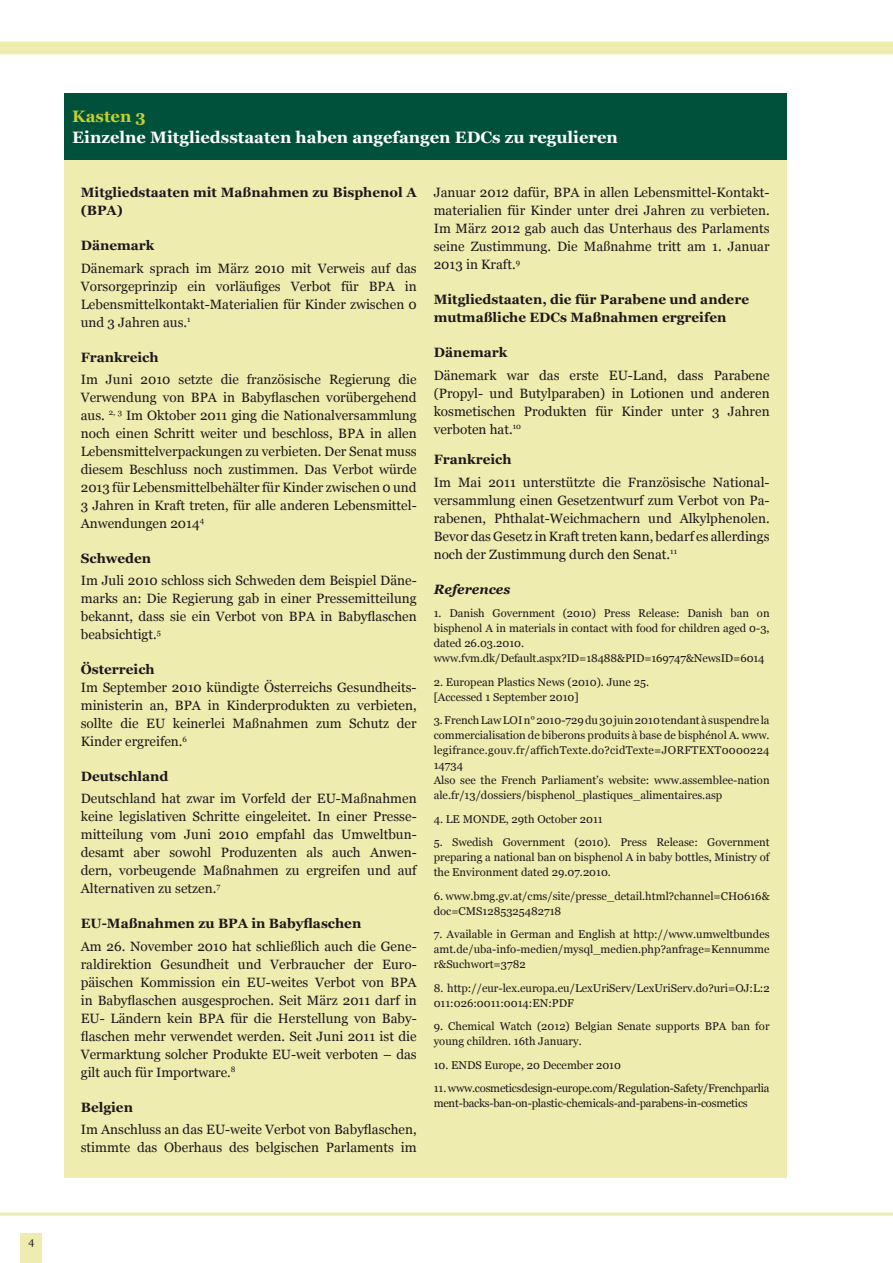
<style>
.page{position:relative;width:893px;height:1263px;background:#fff}
.page>*{position:absolute;margin:0;border:0;box-sizing:border-box;transform-origin:0 0}
.t1{font:700 16.5px "Georgia";color:#fff}
.t2{font:700 16.5px "Georgia";color:#c7cf2d}
.t3{font:13.5px/18px "Georgia";color:#1a181b;text-align:justify}
.t4{font:700 13.5px/18px "Georgia";color:#1a181b}
.t5{font:italic 700 13.5px "Georgia";color:#1a181b}
.t6{font:11.25px/15px "Georgia";color:#1a181b}
.t7{font:11.25px/15px "Georgia";letter-spacing:-.02em;color:#1a181b}
.t8{font:10.5px "Georgia";color:#1a181b}
</style>
<div class="page">
<div style="left:0;top:42px;width:893px;height:12px;background:#efecb0"></div>
<hr style="left:0;top:1212px;width:893px;height:3px;background:#efecb0">
<div style="left:21px;top:1233px;width:21px;height:30px;background:#efecb0"></div>
<div style="left:64px;top:94px;width:723px;height:535px;background:#00513b"></div>
<div style="left:64px;top:160px;width:723px;height:1018px;background:#efecb0"></div>
<p class="t8" style="left:28px;top:1235px;width:7px">4</p>
<p class="t2" style="left:72px;top:106px;width:75px">Kasten 3</p>
<p class="t1" style="left:72px;top:127px;width:547px">Einzelne Mitgliedsstaaten haben angefangen EDCs zu regulieren</p>
<p class="t4" style="left:81px;top:184px;width:337px">Mitgliedstaaten mit Maßnahmen zu Bisphenol A (BPA)</p>
<p class="t4" style="left:81px;top:237px;width:75px">Dänemark</p>
<p class="t3" style="left:81px;top:259px;width:337px">Dänemark sprach im März 2010 mit Verweis auf das Vorsorgeprinzip ein vorläufiges Verbot für BPA in Lebensmittelkontakt-Materialien für Kinder zwischen 0 und 3 Jahren aus.<sup>1</sup></p>
<p class="t4" style="left:81px;top:348px;width:79px">Frankreich</p>
<p class="t3" style="left:81px;top:370px;width:337px">Im Juni 2010 setzte die französische Regierung die Verwendung von BPA in Babyflaschen vorübergehend aus. <sup>2,</sup> <sup>3</sup> Im Oktober 2011 ging die Nationalversammlung noch einen Schritt weiter und beschloss, BPA in allen Lebensmittelverpackungen zu verbieten. Der Senat muss diesem Beschluss noch zustimmen. Das Verbot würde 2013 für Lebensmittelbehälter für Kinder zwischen 0 und 3 Jahren in Kraft treten, für alle anderen Lebensmittel-Anwendungen 2014<sup>4</sup></p>
<p class="t4" style="left:81px;top:549px;width:72px">Schweden</p>
<p class="t3" style="left:81px;top:572px;width:337px">Im Juli 2010 schloss sich Schweden dem Beispiel Däne&shy;marks an: Die Regierung gab in einer Pressemitteilung bekannt, dass sie ein Verbot von BPA in Babyflaschen beabsichtigt.<sup>5</sup></p>
<p class="t4" style="left:81px;top:660px;width:75px">Österreich</p>
<p class="t3" style="left:81px;top:679px;width:337px">Im September 2010 kündigte Österreichs Gesundheits&shy;ministerin an, BPA in Kinderprodukten zu verbieten, sollte die EU keinerlei Maßnahmen zum Schutz der Kinder ergreifen.<sup>6</sup></p>
<p class="t4" style="left:81px;top:767px;width:89px">Deutschland</p>
<p class="t3" style="left:81px;top:790px;width:337px">Deutschland hat zwar im Vorfeld der EU-Maßnahmen keine legislativen Schritte eingeleitet. In einer Presse&shy;mitteilung vom Juni 2010 empfahl das Umweltbun&shy;desamt aber sowohl Produzenten als auch Anwen&shy;dern, vorbeugende Maßnahmen zu ergreifen und auf Alternativen zu setzen.<sup>7</sup></p>
<p class="t4" style="left:81px;top:915px;width:282px">EU-Maßnahmen zu BPA in Babyflaschen</p>
<p class="t3" style="left:81px;top:937px;width:337px">Am 26. November 2010 hat schließlich auch die Gene&shy;raldirektion Gesundheit und Verbraucher der Euro&shy;päischen Kommission ein EU-weites Verbot von BPA in Babyflaschen ausgesprochen. Seit März 2011 darf in EU- Ländern kein BPA für die Herstellung von Baby&shy;flaschen mehr verwendet werden. Seit Juni 2011 ist die Vermarktung solcher Produkte EU-weit verboten – das gilt auch für Importware.<sup>8</sup></p>
<p class="t4" style="left:81px;top:1098px;width:54px">Belgien</p>
<p class="t3" style="left:81px;top:1120px;width:337px">Im Anschluss an das EU-weite Verbot von Babyflaschen, stimmte das Oberhaus des belgischen Parlaments im</p>
<p class="t3" style="left:434px;top:184px;width:337px">Januar 2012 dafür, BPA in allen Lebensmittel-Kontakt&shy;materialien für Kinder unter drei Jahren zu verbieten.<br>Im März 2012 gab auch das Unterhaus des Parlaments seine Zustimmung. Die Maßnahme tritt am 1. Januar 2013 in Kraft.<sup>9</sup></p>
<p class="t4" style="left:434px;top:291px;width:317px">Mitgliedstaaten, die für Parabene und andere mutmaßliche EDCs Maßnahmen ergreifen</p>
<p class="t4" style="left:434px;top:344px;width:75px">Dänemark</p>
<p class="t3" style="left:434px;top:366px;width:337px">Dänemark war das erste EU-Land, dass Parabene (Propyl- und Butylparaben) in Lotionen und anderen kosmetischen Produkten für Kinder unter 3 Jahren verboten hat.<sup>10</sup></p>
<p class="t4" style="left:434px;top:451px;width:79px">Frankreich</p>
<p class="t3" style="left:434px;top:473px;width:337px">Im Mai 2011 unterstützte die Französische National&shy;versammlung einen Gesetzentwurf zum Verbot von Pa&shy;rabenen, Phthalat-Weichmachern und Alkylphenolen.<br>Bevor das Gesetz in Kraft treten kann, bedarf es allerdings noch der Zustimmung durch den Senat.<sup>11</sup></p>
<p class="t5" style="left:434px;top:580px;width:78px">References</p>
<p class="t6" style="left:434px;top:606px;width:337px">1. Danish Government (2010) Press Release: Danish ban on bisphenol A in materials in contact with food for children aged 0-3, dated 26.03.2010. www.fvm.dk/Default.aspx?ID=18488&amp;PID=169747&amp;NewsID=6014</p>
<p class="t6" style="left:434px;top:674px;width:217px">2. European Plastics News (2010). June 25. [Accessed 1 September 2010]</p>
<p class="t6" style="left:434px;top:713px;width:337px">3. French Law LOI n° 2010-729 du 30 juin 2010 tendant à suspendre la commercialisation de biberons produits à base de bisphénol A. www. legifrance.gouv.fr/affichTexte.do?cidTexte=JORFTEXT0000224<br>14734<br>Also see the French Parliament’s website: www.assemblee-nation ale.fr/13/dossiers/bisphenol_plastiques_alimentaires.asp</p>
<p class="t6" style="left:434px;top:811px;width:171px">4. LE MONDE, 29th October 2011</p>
<p class="t6" style="left:434px;top:835px;width:337px;text-align:justify">5. Swedish Government (2010). Press Release: Government preparing a national ban on bisphenol A in baby bottles, Ministry of the Environment dated 29.07.2010.</p>
<p class="t6" style="left:434px;top:888px;width:337px">6. www.bmg.gv.at/cms/site/presse_detail.html?channel=CH0616&amp; doc=CMS1285325482718</p>
<p class="t6" style="left:434px;top:927px;width:337px;text-align:justify">7. Available in German and English at http://www.umweltbundes amt.de/uba-info-medien/mysql_medien.php?anfrage=Kennumme r&amp;Suchwort=3782</p>
<p class="t6" style="left:434px;top:980px;width:337px">8. http://eur-lex.europa.eu/LexUriServ/LexUriServ.do?uri=OJ:L:2<br>011:026:0011:0014:EN:PDF</p>
<p class="t6" style="left:434px;top:1019px;width:337px">9. Chemical Watch (2012) Belgian Senate supports BPA ban for young children. 16th January.</p>
<p class="t6" style="left:434px;top:1057px;width:189px">10. ENDS Europe, 20 December 2010</p>
<p class="t7" style="left:434px;top:1081px;width:337px">11. www.cosmeticsdesign-europe.com/Regulation-Safety/Frenchparlia ment-backs-ban-on-plastic-chemicals-and-parabens-in-cosmetics</p>
</div>
